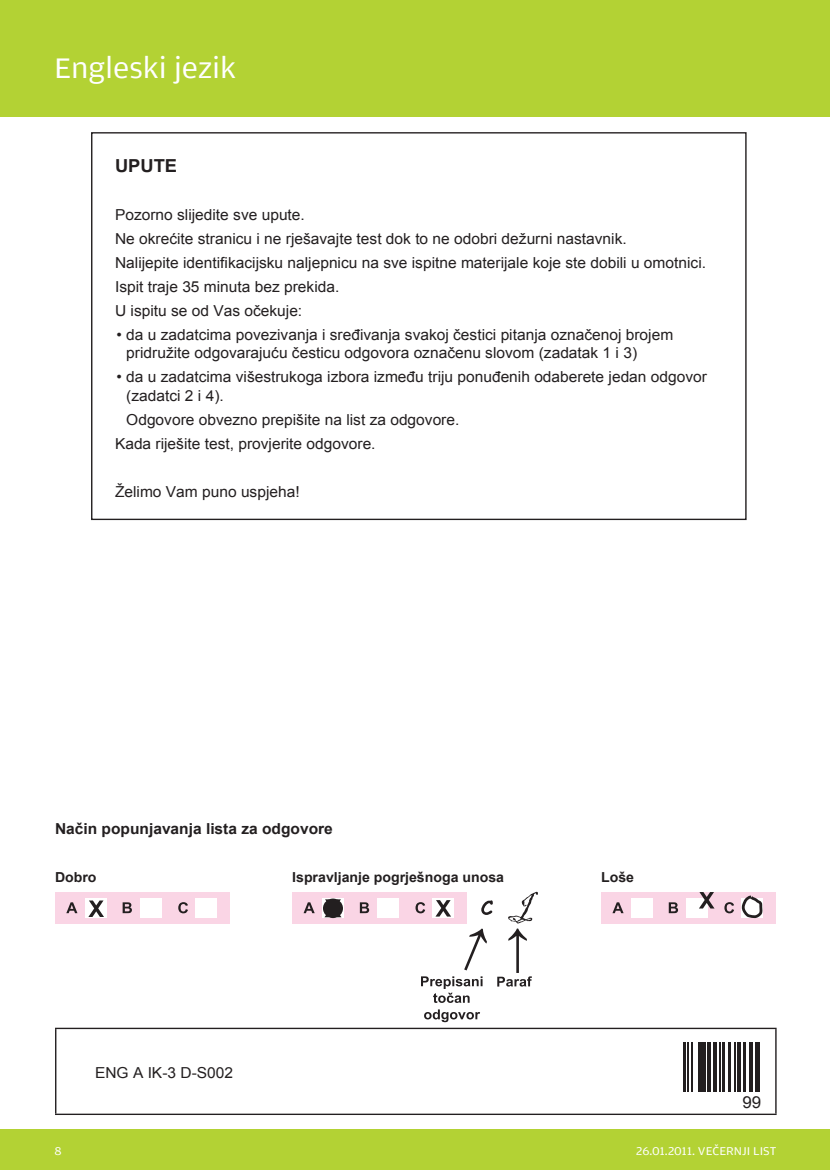
<style>
.page{position:relative;width:830px;height:1170px;background:#fff}
.page>*{position:absolute;margin:0;border:0;box-sizing:border-box;transform-origin:0 0}
.t1{font:30px "Amplitude Wide";color:#fff}
.t2{font:700 17.85px "Arial";color:#231f20}
.t3{font:16.5px "Arial";color:#231f20}
.t4{font:15.15px/24px "Arial";color:#231f20}
.t5{font:700 15.15px "Arial";color:#231f20}
.t6{font:700 13.8px "Arial";color:#231f20}
.t7{font:12px "Amplitude Wide";color:#fff}
</style>
<div class="page">
<div style="left:0;top:0;width:829px;height:117px;background:#b3d234"></div>
<div style="left:0;top:1129px;width:829px;height:40px;background:#b3d234"></div>
<hr style="left:55px;top:1027px;width:721px;height:1px;background:#231f20">
<hr style="left:55px;top:1028px;width:1px;height:85px;background:#231f20">
<hr style="left:774px;top:1028px;width:2px;height:85px;background:#231f20">
<hr style="left:55px;top:1113px;width:721px;height:1px;background:#231f20">
<hr style="left:682px;top:1041px;width:3px;height:50px;background:#231f20">
<hr style="left:687px;top:1041px;width:1px;height:50px;background:#231f20">
<hr style="left:691px;top:1041px;width:1px;height:50px;background:#231f20">
<div style="left:697px;top:1041px;width:5px;height:50px;background:#231f20"></div>
<hr style="left:704px;top:1041px;width:1px;height:50px;background:#231f20">
<hr style="left:707px;top:1041px;width:4px;height:50px;background:#231f20">
<svg style="left:713px;top:1042px;width:3px;height:49px"></svg>
<hr style="left:719px;top:1041px;width:1px;height:50px;background:#231f20">
<hr style="left:722px;top:1041px;width:2px;height:50px;background:#231f20">
<hr style="left:727px;top:1041px;width:3px;height:50px;background:#231f20">
<hr style="left:734px;top:1041px;width:1px;height:50px;background:#231f20">
<hr style="left:737px;top:1041px;width:3px;height:50px;background:#231f20">
<hr style="left:742px;top:1041px;width:2px;height:50px;background:#231f20">
<hr style="left:749px;top:1041px;width:4px;height:50px;background:#231f20">
<hr style="left:754px;top:1041px;width:1px;height:50px;background:#231f20">
<hr style="left:757px;top:1041px;width:2px;height:50px;background:#231f20">
<div style="left:55px;top:892px;width:174px;height:31px;background:#fad5e5"></div>
<div style="left:85px;top:898px;width:21px;height:20px;background:#fff"></div>
<svg style="left:66px;top:902px;width:11px;height:11px"></svg>
<div style="left:140px;top:898px;width:21px;height:20px;background:#fff"></div>
<svg style="left:123px;top:902px;width:9px;height:11px"></svg>
<svg style="left:178px;top:902px;width:10px;height:11px"></svg>
<div style="left:195px;top:898px;width:22px;height:19px;background:#fff"></div>
<svg style="left:89px;top:900px;width:15px;height:16px"></svg>
<div style="left:601px;top:892px;width:173px;height:31px;background:#fad5e5"></div>
<svg style="left:652px;top:899px;width:1px;height:19px"></svg>
<div style="left:630px;top:898px;width:22px;height:20px;background:#fff"></div>
<svg style="left:612px;top:902px;width:11px;height:11px"></svg>
<div style="left:685px;top:898px;width:22px;height:20px;background:#fff"></div>
<svg style="left:668px;top:902px;width:9px;height:11px"></svg>
<svg style="left:699px;top:892px;width:15px;height:16px"></svg>
<svg style="left:724px;top:895px;width:39px;height:24px"></svg>
<div style="left:292px;top:892px;width:174px;height:31px;background:#fad5e5"></div>
<svg style="left:322px;top:898px;width:21px;height:20px"></svg>
<svg style="left:303px;top:902px;width:11px;height:11px"></svg>
<div style="left:377px;top:898px;width:21px;height:20px;background:#fff"></div>
<svg style="left:359px;top:902px;width:10px;height:11px"></svg>
<svg style="left:323px;top:898px;width:20px;height:20px"></svg>
<svg style="left:324px;top:899px;width:17px;height:18px"></svg>
<svg style="left:424px;top:1009px;width:56px;height:13px"></svg>
<svg style="left:415px;top:891px;width:122px;height:111px"></svg>
<h1 class="t1" style="left:54px;top:49px;width:183px">Engleski jezik</h1>
<p class="t2" style="left:115px;top:154px;width:64px">UPUTE</p>
<p class="t4" style="left:115px;top:203px;width:592px">Pozorno slijedite sve upute.<br>Ne okrećite stranicu i ne rješavajte test dok to ne odobri dežurni nastavnik.<br>Nalijepite identifikacijsku naljepnicu na sve ispitne materijale koje ste dobili u omotnici.<br>Ispit traje 35 minuta bez prekida.<br>U ispitu se od Vas očekuje:</p>
<p class="t4" style="left:126px;top:326px;width:548px;line-height:18.1px;text-indent:-10px">• da u zadatcima povezivanja i sređivanja svakoj čestici pitanja označenoj brojem pridružite odgovarajuću česticu odgovora označenu slovom (zadatak 1 i 3)</p>
<p class="t4" style="left:126px;top:368px;width:582px;line-height:18.1px;text-indent:-10px">• da u zadatcima višestrukoga izbora između triju ponuđenih odaberete jedan odgovor (zadatci 2 i 4).</p>
<p class="t4" style="left:115px;top:407px;width:346px;text-indent:11px">Odgovore obvezno prepišite na list za odgovore.<br>Kada riješite test, provjerite odgovore.</p>
<p class="t4" style="left:115px;top:479px;width:186px">Želimo Vam puno uspjeha!</p>
<p class="t5" style="left:55px;top:819px;width:279px">Način popunjavanja lista za odgovore</p>
<p class="t6" style="left:55px;top:868px;width:43px">Dobro</p>
<p class="t6" style="left:292px;top:868px;width:213px">Ispravljanje pogrješnoga unosa</p>
<p class="t6" style="left:601px;top:868px;width:34px">Loše</p>
<p class="t4" style="left:95px;top:1060px;width:139px">ENG A IK-3 D-S002</p>
<p class="t3" style="left:742px;top:1091px;width:20px">99</p>
<p class="t7" style="left:54px;top:1142px;width:9px">8</p>
<p class="t7" style="left:636px;top:1142px;width:141px">26.01.2011. VEČERNJI LIST</p>
</div>
